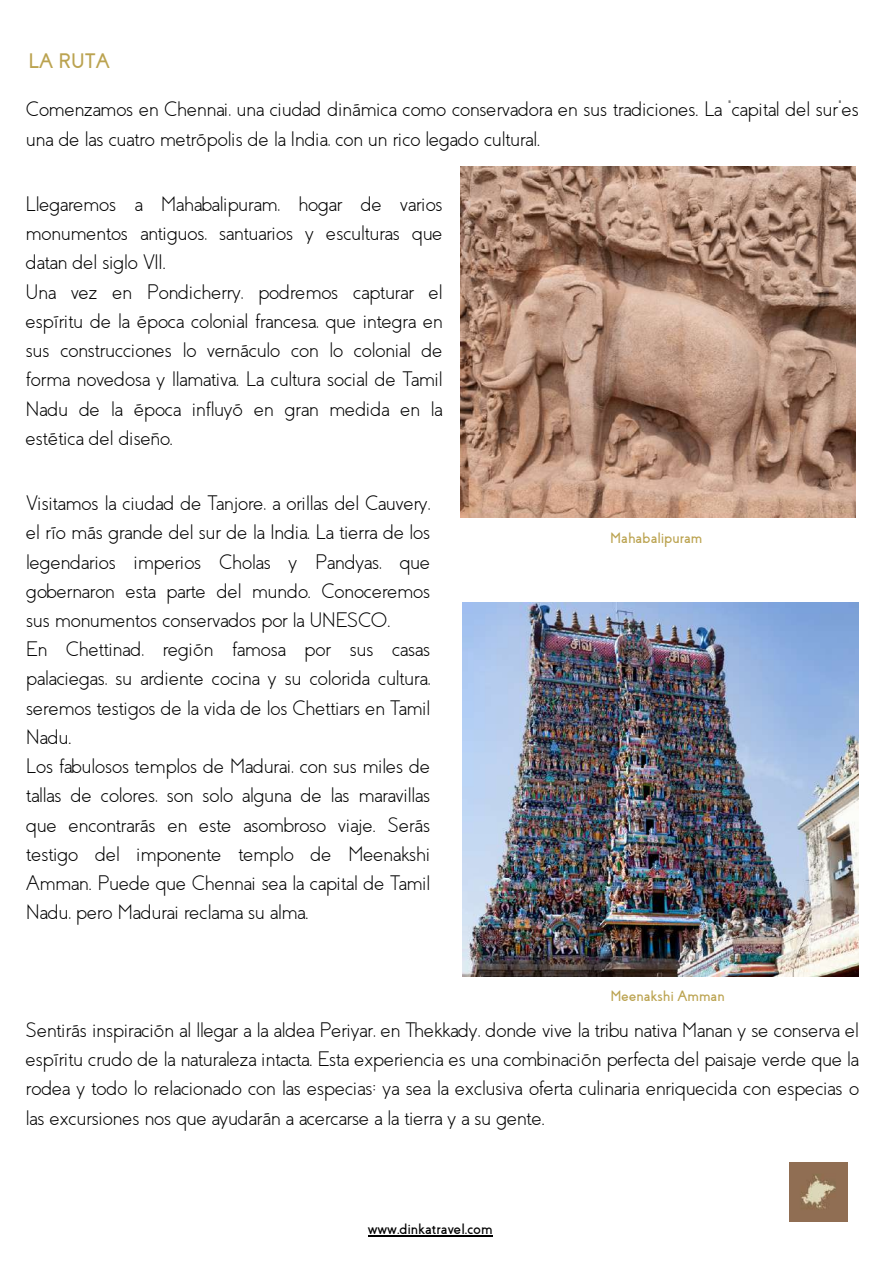
<style>
.page{position:relative;width:893px;height:1264px;background:#fff}
.page>*{position:absolute;margin:0;border:0;box-sizing:border-box;transform-origin:0 0}
.t1{font:300 21px/29.2px "Coves";color:#000}
.t2{font:700 21px "Coves";color:#bba350}
.t3{font:700 15px "Coves";color:#bba350}
.t4{font:700 15px "Coves";color:#000}
</style>
<div class="page">
<img style="left:460px;top:167px;width:395px;height:351px">
<img style="left:462px;top:602px;width:396px;height:374px">
<hr style="left:368px;top:1235px;width:124px;height:1px;background:#000">
<img style="left:789px;top:1162px;width:58px;height:59px">
<p class="t2" style="left:28px;top:51px;width:83px">LA RUTA</p>
<p class="t1" style="left:26px;top:95px;width:834px">Comenzamos en Chennai, una ciudad dinámica como conservadora en sus tradiciones. La "capital del sur"es una de las cuatro metrópolis de la India, con un rico legado cultural.</p>
<p class="t1" style="left:26px;top:190px;width:418px">Llegaremos a Mahabalipuram, hogar de varios monumentos antiguos, santuarios y esculturas que datan del siglo VII.<br>Una vez en Pondicherry, podremos capturar el espíritu de la época colonial francesa, que integra en sus construcciones lo vernáculo con lo colonial de forma novedosa y llamativa. La cultura social de Tamil Nadu de la época influyó en gran medida en la estética del diseño.</p>
<p class="t1" style="left:26px;top:489px;width:405px">Visitamos la ciudad de Tanjore, a orillas del Cauvery, el río más grande del sur de la India. La tierra de los legendarios imperios Cholas y Pandyas, que gobernaron esta parte del mundo. Conoceremos sus monumentos conservados por la UNESCO.<br>En Chettinad, región famosa por sus casas palaciegas, su ardiente cocina y su colorida cultura, seremos testigos de la vida de los Chettiars en Tamil Nadu.<br>Los fabulosos templos de Madurai, con sus miles de tallas de colores, son solo alguna de las maravillas que encontrarás en este asombroso viaje. Serás testigo del imponente templo de Meenakshi Amman. Puede que Chennai sea la capital de Tamil Nadu, pero Madurai reclama su alma.</p>
<p class="t3" style="left:610px;top:530px;width:94px">Mahabalipuram</p>
<p class="t3" style="left:610px;top:988px;width:116px">Meenakshi Amman</p>
<p class="t1" style="left:26px;top:1015px;width:834px;text-align:justify">Sentirás inspiración al llegar a la aldea Periyar, en Thekkady, donde vive la tribu nativa Manan y se conserva el espíritu crudo de la naturaleza intacta. Esta experiencia es una combinación perfecta del paisaje verde que la rodea y todo lo relacionado con las especias: ya sea la exclusiva oferta culinaria enriquecida con especias o las excursiones nos que ayudarán a acercarse a la tierra y a su gente.</p>
<p class="t4" style="left:368px;top:1221px;width:126px">www.dinkatravel.com</p>
</div>
